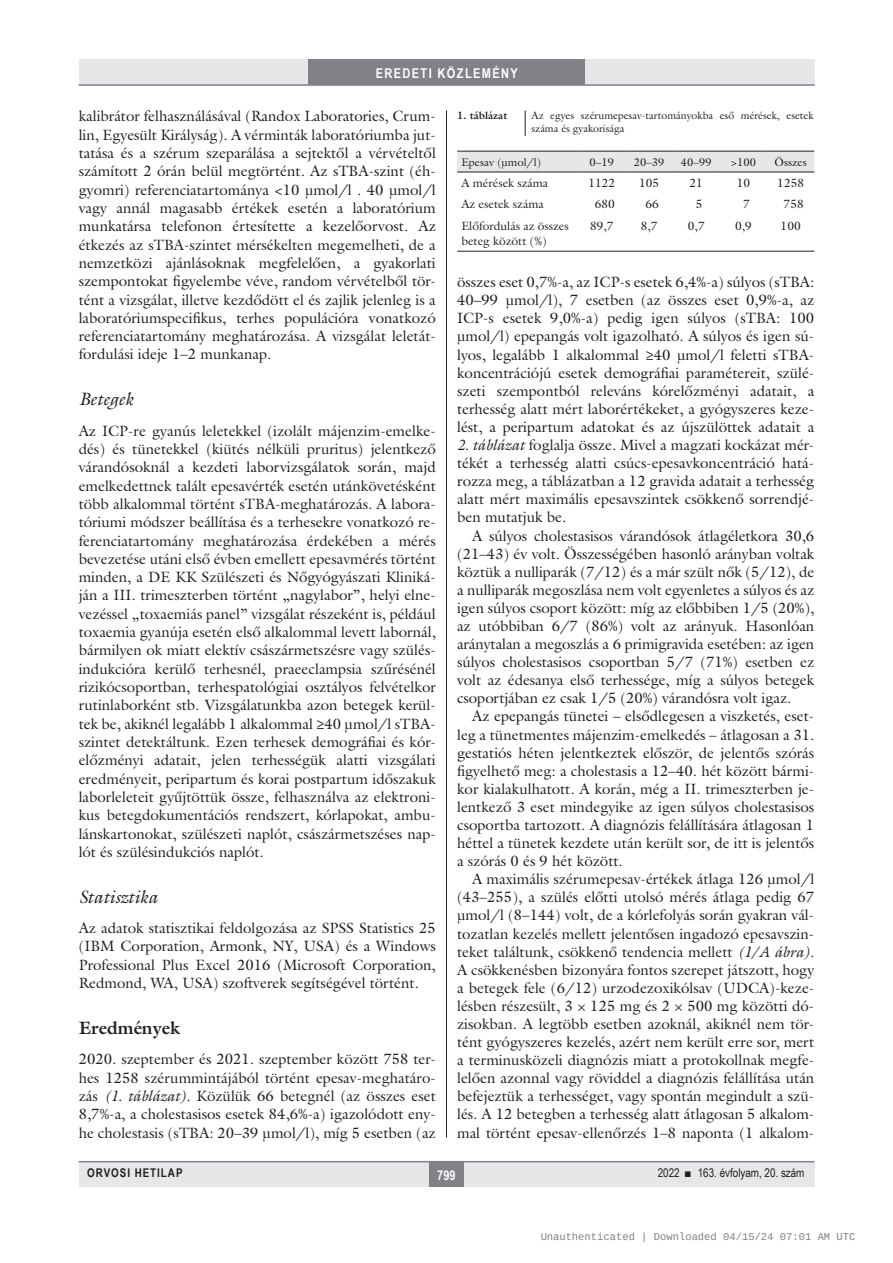
<style>
.page{position:relative;width:893px;height:1263px;background:#fff}
.page>*{position:absolute;margin:0;border:0;box-sizing:border-box;transform-origin:0 0}
.alcimkurziv{font:italic 18px "Galliard Reg";color:#231f20}
.alcimbold{font:700 18px "Galliard Reg";color:#231f20}
.Body_tompa{font:15px/18.3px "Galliard Reg";color:#231f20;text-align:justify}
.Body_Text{font:15px/18.1px "Galliard Reg";color:#231f20;text-align:justify}
.rovatcim_jo{font:700 13.5px "Arial Narrow";letter-spacing:.1em;color:#fff}
.oldalszam{font:700 13.5px "Arial Narrow";color:#fff}
.tabla{font:12px/15px "Galliard Reg";color:#231f20}
.pagina{font:12px "Arial Narrow";color:#231f20}
.pagina-2{font:700 12px "Arial Narrow";letter-spacing:.08em;color:#231f20}
.tablafej{font:11.25px "Galliard Reg";color:#231f20}
.kepalairas2{font:10.5px/13.5px "Galliard Reg";color:#231f20}
.t1{font:10.5px "Liberation Mono";color:rgb(0 0 0/.5)}
.kepalairas1{font:700 10.5px "Galliard Reg";color:#231f20}
.s1{font-style:italic}
</style>
<div class="page">
<div style="left:79px;top:1161px;width:735px;height:25px;background:#e6e7e9"></div>
<div style="left:429px;top:1161px;width:34px;height:25px;background:#808285"></div>
<hr style="left:79px;top:1161px;width:735px;height:1px;background:#808285">
<div style="left:79px;top:60px;width:735px;height:25px;background:#e6e7e9"></div>
<div style="left:308px;top:60px;width:277px;height:25px;background:#808285"></div>
<hr style="left:79px;top:84px;width:736px;height:2px;background:#808285">
<hr style="left:446px;top:111px;width:1px;height:1026px;background:#231f20">
<svg style="left:525px;top:111px;width:1px;height:25px"></svg>
<div style="left:457px;top:152px;width:357px;height:20px;background:#e6e7e9"></div>
<hr style="left:457px;top:151px;width:121px;height:1px;background:#231f20">
<hr style="left:578px;top:151px;width:47px;height:1px;background:#231f20">
<hr style="left:625px;top:151px;width:48px;height:1px;background:#231f20">
<hr style="left:673px;top:151px;width:47px;height:1px;background:#231f20">
<hr style="left:720px;top:151px;width:47px;height:1px;background:#231f20">
<hr style="left:767px;top:151px;width:47px;height:1px;background:#231f20">
<hr style="left:457px;top:172px;width:121px;height:1px;background:#231f20">
<hr style="left:578px;top:172px;width:47px;height:1px;background:#231f20">
<hr style="left:625px;top:172px;width:48px;height:1px;background:#231f20">
<hr style="left:673px;top:172px;width:47px;height:1px;background:#231f20">
<hr style="left:720px;top:172px;width:47px;height:1px;background:#231f20">
<hr style="left:767px;top:172px;width:47px;height:1px;background:#231f20">
<hr style="left:457px;top:251px;width:121px;height:1px;background:#231f20">
<hr style="left:578px;top:251px;width:47px;height:1px;background:#231f20">
<hr style="left:625px;top:251px;width:48px;height:1px;background:#231f20">
<hr style="left:673px;top:251px;width:47px;height:1px;background:#231f20">
<hr style="left:720px;top:251px;width:47px;height:1px;background:#231f20">
<hr style="left:767px;top:251px;width:47px;height:1px;background:#231f20">
<p class="rovatcim_jo" style="left:376px;top:63px;width:144px">EREDETI KÖZLEMÉNY</p>
<p class="Body_tompa" style="left:79px;top:107px;width:359px">kalibrátor felhasználásával (Randox Laboratories, Crum&shy;lin, Egyesült Királyság). A vérminták laboratóriumba jut&shy;tatása és a szérum szeparálása a sejtektől a vérvételtől számított 2 órán belül megtörtént. Az sTBA-szint (éh&shy;gyomri) referenciatartománya &lt;10 μmol/l . 40 μmol/l vagy annál magasabb értékek esetén a laboratórium munkatársa telefonon értesítette a kezelőorvost. Az étkezés az sTBA-szintet mérsékelten megemelheti, de a nemzetközi ajánlásoknak megfelelően, a gyakorlati szempontokat figyelembe véve, random vérvételből tör&shy;tént a vizsgálat, illetve kezdődött el és zajlik jelenleg is a laboratóriumspecifikus, terhes populációra vonatkozó referenciatartomány meghatározása. A vizsgálat leletát&shy;fordulási ideje 1–2 munkanap.</p>
<p class="alcimkurziv" style="left:79px;top:388px;width:56px">Betegek</p>
<p class="Body_tompa" style="left:79px;top:421px;width:359px;text-align:left">Az ICP-re gyanús leletekkel (izolált májenzim-emelke&shy;dés) és tünetekkel (kiütés nélküli pruritus) jelentkező várandósoknál a kezdeti laborvizsgálatok során, majd emelkedettnek talált epesavérték esetén utánkövetésként több alkalommal történt sTBA-meghatározás. A labora&shy;tóriumi módszer beállítása és a terhesekre vonatkozó re&shy;ferenciatartomány meghatározása érdekében a mérés bevezetése utáni első évben emellett epesavmérés történt minden, a DE KK Szülészeti és Nőgyógyászati Kliniká&shy;ján a III. trimeszterben történt „nagylabor”, helyi elne&shy;vezéssel „toxaemiás panel” vizsgálat részeként is, például toxaemia gyanúja esetén első alkalommal levett labornál, bármilyen ok miatt elektív császármetszésre vagy szülés&shy;indukcióra kerülő terhesnél, praeeclampsia szűrésénél rizikócsoportban, terhespatológiai osztályos felvételkor rutinlaborként stb. Vizsgálatunkba azon betegek kerül&shy;tek be, akiknél legalább 1 alkalommal ≥40 μmol/l sTBA&shy;szintet detektáltunk. Ezen terhesek demográfiai és kór&shy;előzményi adatait, jelen terhességük alatti vizsgálati eredményeit, peripartum és korai postpartum időszakuk laborleleteit gyűjtöttük össze, felhasználva az elektroni&shy;kus betegdokumentációs rendszert, kórlapokat, ambu&shy;lánskartonokat, szülészeti naplót, császármetszéses nap&shy;lót és szülésindukciós naplót.</p>
<p class="alcimkurziv" style="left:79px;top:885px;width:81px">Statisztika</p>
<p class="Body_tompa" style="left:79px;top:919px;width:359px">Az adatok statisztikai feldolgozása az SPSS Statistics 25 (IBM Corporation, Armonk, NY, USA) és a Windows Professional Plus Excel 2016 (Microsoft Corporation, Redmond, WA, USA) szoftverek segítségével történt.</p>
<p class="alcimbold" style="left:79px;top:1016px;width:103px">Eredmények</p>
<p class="Body_tompa" style="left:79px;top:1050px;width:359px">2020. szeptember és 2021. szeptember között 758 ter&shy;hes 1258 szérummintájából történt epesav-meghatáro&shy;zás <span class="s1">(1. táblázat).</span> Közülük 66 betegnél (az összes eset 8,7%-a, a cholestasisos esetek 84,6%-a) igazolódott eny&shy;he cholestasis (sTBA: 20–39 μmol/l), míg 5 esetben (az</p>
<p class="kepalairas1" style="left:457px;top:109px;width:52px">1. táblázat</p>
<p class="kepalairas2" style="left:531px;top:108px;width:284px">Az egyes szérumepesav-tartományokba eső mérések, esetek száma és gyakorisága</p>
<p class="tablafej" style="left:461px;top:155px;width:81px">Epesav (μmol/l)</p>
<p class="tablafej" style="left:590px;top:155px;width:26px">0–19</p>
<p class="tablafej" style="left:634px;top:155px;width:32px">20–39</p>
<p class="tablafej" style="left:681px;top:155px;width:32px">40–99</p>
<p class="tablafej" style="left:731px;top:155px;width:27px">&gt;100</p>
<p class="tablafej" style="left:775px;top:155px;width:34px">Összes</p>
<p class="tabla" style="left:461px;top:175px;width:88px">A mérések száma</p>
<p class="tabla" style="left:588px;top:175px;width:28px">1122</p>
<p class="tabla" style="left:639px;top:175px;width:22px">105</p>
<p class="tabla" style="left:690px;top:175px;width:15px">21</p>
<p class="tabla" style="left:737px;top:175px;width:15px">10</p>
<p class="tabla" style="left:777px;top:175px;width:28px">1258</p>
<p class="tabla" style="left:461px;top:197px;width:84px">Az esetek száma</p>
<p class="tabla" style="left:595px;top:197px;width:22px">680</p>
<p class="tabla" style="left:645px;top:197px;width:15px">66</p>
<p class="tabla" style="left:696px;top:197px;width:8px">5</p>
<p class="tabla" style="left:743px;top:197px;width:8px">7</p>
<p class="tabla" style="left:784px;top:197px;width:22px">758</p>
<p class="tabla" style="left:461px;top:218px;width:109px">Előfordulás az összes beteg között (%)</p>
<p class="tabla" style="left:590px;top:218px;width:25px">89,7</p>
<p class="tabla" style="left:641px;top:218px;width:18px">8,7</p>
<p class="tabla" style="left:688px;top:218px;width:18px">0,7</p>
<p class="tabla" style="left:735px;top:218px;width:18px">0,9</p>
<p class="tabla" style="left:781px;top:218px;width:22px">100</p>
<p class="Body_tompa" style="left:457px;top:273px;width:359px">összes eset 0,7%-a, az ICP-s esetek 6,4%-a) súlyos (sTBA:<br>40–99 μmol/l), 7 esetben (az összes eset 0,9%-a, az ICP-s esetek 9,0%-a) pedig igen súlyos (sTBA: 100 μmol/l) epepangás volt igazolható. A súlyos és igen sú&shy;lyos, legalább 1 alkalommal ≥40 μmol/l feletti sTBA&shy;koncentrációjú esetek demográfiai paramétereit, szülé&shy;szeti szempontból releváns kórelőzményi adatait, a terhesség alatt mért laborértékeket, a gyógyszeres keze&shy;lést, a peripartum adatokat és az újszülöttek adatait a</p>
<p class="Body_tompa" style="left:457px;top:436px;width:359px"><span class="s1">2. táblázat</span> foglalja össze. Mivel a magzati kockázat mér&shy;tékét a terhesség alatti csúcs-epesavkoncentráció hatá&shy;rozza meg, a táblázatban a 12 gravida adatait a terhesség alatt mért maximális epesavszintek csökkenő sorrendjé&shy;ben mutatjuk be.</p>
<p class="Body_Text" style="left:457px;top:526px;width:359px;text-indent:15px">A súlyos cholestasisos várandósok átlagéletkora 30,6 (21–43) év volt. Összességében hasonló arányban voltak köztük a nulliparák (7/12) és a már szült nők (5/12), de a nulliparák megoszlása nem volt egyenletes a súlyos és az igen súlyos csoport között: míg az előbbiben 1/5 (20%), az utóbbiban 6/7 (86%) volt az arányuk. Hasonlóan aránytalan a megoszlás a 6 primigravida esetében: az igen súlyos cholestasisos csoportban 5/7 (71%) esetben ez volt az édesanya első terhessége, míg a súlyos betegek csoportjában ez csak 1/5 (20%) várandósra volt igaz.</p>
<p class="Body_Text" style="left:457px;top:707px;width:359px;text-indent:15px">Az epepangás tünetei – elsődlegesen a viszketés, eset&shy;leg a tünetmentes májenzim-emelkedés – átlagosan a 31. gestatiós héten jelentkeztek először, de jelentős szórás figyelhető meg: a cholestasis a 12–40. hét között bármi&shy;kor kialakulhatott. A korán, még a II. trimeszterben je&shy;lentkező 3 eset mindegyike az igen súlyos cholestasisos csoportba tartozott. A diagnózis felállítására átlagosan 1 héttel a tünetek kezdete után került sor, de itt is jelentős a szórás 0 és 9 hét között.</p>
<p class="Body_Text" style="left:457px;top:870px;width:359px;text-indent:15px">A maximális szérumepesav-értékek átlaga 126 μmol/l (43–255), a szülés előtti utolsó mérés átlaga pedig 67 μmol/l (8–144) volt, de a kórlefolyás során gyakran vál&shy;tozatlan kezelés mellett jelentősen ingadozó epesavszin&shy;teket találtunk, csökkenő tendencia mellett <span class="s1">(1/A ábra)</span>.<br>A csökkenésben bizonyára fontos szerepet játszott, hogy a betegek fele (6/12) urzodezoxikólsav (UDCA)-keze&shy;lésben részesült, 3 × 125 mg és 2 × 500 mg közötti dó&shy;zisokban. A legtöbb esetben azoknál, akiknél nem tör&shy;tént gyógyszeres kezelés, azért nem került erre sor, mert a terminusközeli diagnózis miatt a protokollnak megfe&shy;lelően azonnal vagy röviddel a diagnózis felállítása után befejeztük a terhességet, vagy spontán megindult a szü&shy;lés. A 12 betegben a terhesség alatt átlagosan 5 alkalom&shy;mal történt epesav-ellenőrzés 1–8 naponta (1 alkalom-</p>
<p class="pagina-2" style="left:87px;top:1164px;width:97px">ORVOSI HETILAP</p>
<p class="oldalszam" style="left:437px;top:1165px;width:20px">799</p>
<p class="pagina" style="left:658px;top:1164px;width:148px">2022 ■ 163. évfolyam, 20. szám</p>
<p class="t1" style="left:540px;top:1232px;width:316px">Unauthenticated | Downloaded 04/15/24 07:01 AM UTC</p>
</div>
